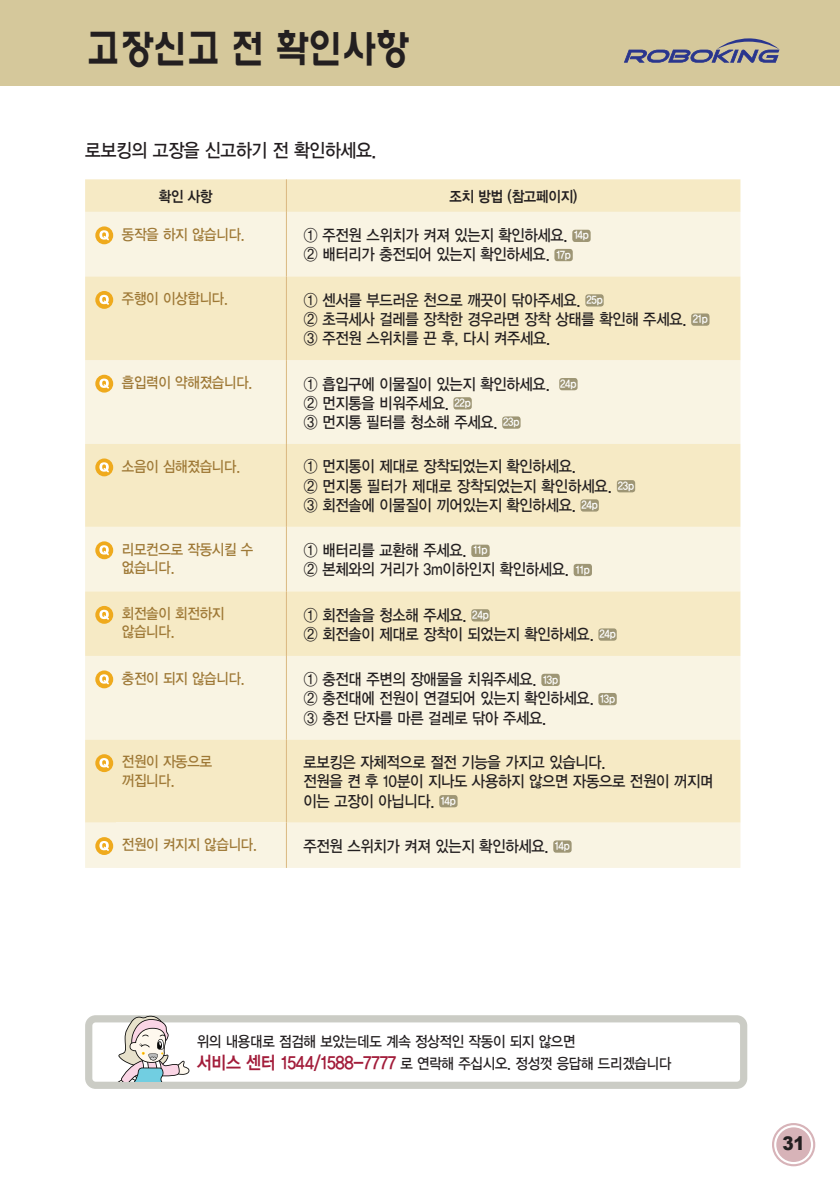
<style>
.page{position:relative;width:840px;height:1191px;background:#fff}
.page>*{position:absolute;margin:0;border:0;box-sizing:border-box;transform-origin:0 0}
.t1{font:40px "H Ywul B";letter-spacing:-.02em;color:#231f20;scale:.85 1}
.Body_title{font:19px "YDIYGO130";letter-spacing:-.015em;color:#221d1f;scale:.9 1}
.t2{font:900 18.8px "Arial";color:#231f20;scale:.9 1}
.Body_02{font:16px "YDIYGO130";letter-spacing:-.015em;color:#231f20;scale:.9 1}
.Body_02-2{font:15px "YDIYGO130";letter-spacing:-.015em;color:#9e7835;scale:.9 1}
.Body_02-3{font:15px "YDIYGO130";letter-spacing:-.015em;color:#231f20;scale:.9 1}
.Body_02-4{font:15px "YDIYGO140";letter-spacing:-.015em;color:#231f20;scale:.9 1}
.t3{font:11px "YDIYGO140";letter-spacing:-.015em;color:#fff;scale:.9 1}
.s1{font-family:"YDIYGO140";font-size:18px;color:#a21c3a}
</style>
<div class="page">
<svg style="left:771px;top:1123px;width:43px;height:43px"></svg>
<svg style="left:773px;top:1125px;width:39px;height:39px"></svg>
<div style="left:775px;top:1127px;width:35px;height:35px;background:#d7b3b8;border-radius:50%"></div>
<div style="left:0;top:0;width:839px;height:86px;background:#d5c89b"></div>
<svg style="left:624px;top:38px;width:155px;height:25px"></svg>
<svg style="left:85px;top:1015px;width:661px;height:74px"></svg>
<svg style="left:114px;top:1015px;width:75px;height:66px"></svg>
<div style="left:85px;top:179px;width:655px;height:33px;background:#f6eac5"></div>
<div style="left:85px;top:212px;width:655px;height:656px;background:#f9f4e3"></div>
<div style="left:85px;top:276px;width:655px;height:84px;background:#f6eac5"></div>
<div style="left:85px;top:444px;width:655px;height:83px;background:#f6eac5"></div>
<div style="left:85px;top:591px;width:655px;height:65px;background:#f6eac5"></div>
<div style="left:85px;top:739px;width:655px;height:83px;background:#f6eac5"></div>
<div style="left:116px;top:822px;width:170px;height:46px;background:#f9f4e3"></div>
<hr style="left:286px;top:179px;width:1px;height:33px;background:#dab880">
<hr style="left:286px;top:212px;width:1px;height:64px;background:#dab880">
<hr style="left:286px;top:276px;width:1px;height:84px;background:#dab880">
<hr style="left:286px;top:360px;width:1px;height:84px;background:#dab880">
<hr style="left:286px;top:444px;width:1px;height:83px;background:#dab880">
<hr style="left:286px;top:527px;width:1px;height:64px;background:#dab880">
<hr style="left:286px;top:591px;width:1px;height:65px;background:#dab880">
<hr style="left:286px;top:656px;width:1px;height:83px;background:#dab880">
<hr style="left:286px;top:739px;width:1px;height:83px;background:#dab880">
<hr style="left:286px;top:822px;width:1px;height:46px;background:#dab880">
<div style="left:95px;top:226px;width:18px;height:18px;background:#efaa1d;border-radius:50%"></div>
<svg style="left:99px;top:230px;width:10px;height:10px"></svg>
<div style="left:572px;top:230px;width:18px;height:12px;background:#9e9675;border-radius:3px"></div>
<div style="left:554px;top:249px;width:18px;height:12px;background:#9e9675;border-radius:3px"></div>
<div style="left:95px;top:291px;width:18px;height:18px;background:#efaa1d;border-radius:50%"></div>
<svg style="left:99px;top:295px;width:10px;height:10px"></svg>
<div style="left:585px;top:294px;width:18px;height:12px;background:#9e9675;border-radius:3px"></div>
<div style="left:690px;top:313px;width:19px;height:13px;background:#9e9675;border-radius:3px"></div>
<div style="left:95px;top:375px;width:18px;height:17px;background:#efaa1d;border-radius:50%"></div>
<svg style="left:99px;top:378px;width:10px;height:11px"></svg>
<div style="left:559px;top:378px;width:18px;height:12px;background:#9e9675;border-radius:3px"></div>
<div style="left:453px;top:397px;width:18px;height:12px;background:#9e9675;border-radius:3px"></div>
<div style="left:502px;top:416px;width:18px;height:13px;background:#9e9675;border-radius:3px"></div>
<div style="left:95px;top:458px;width:18px;height:18px;background:#efaa1d;border-radius:50%"></div>
<svg style="left:99px;top:462px;width:10px;height:10px"></svg>
<div style="left:616px;top:480px;width:18px;height:12px;background:#9e9675;border-radius:3px"></div>
<div style="left:580px;top:499px;width:18px;height:12px;background:#9e9675;border-radius:3px"></div>
<div style="left:95px;top:541px;width:18px;height:18px;background:#efaa1d;border-radius:50%"></div>
<svg style="left:99px;top:545px;width:10px;height:10px"></svg>
<div style="left:471px;top:544px;width:18px;height:13px;background:#9e9675;border-radius:3px"></div>
<div style="left:573px;top:564px;width:18px;height:12px;background:#9e9675;border-radius:3px"></div>
<div style="left:95px;top:606px;width:18px;height:18px;background:#efaa1d;border-radius:50%"></div>
<svg style="left:99px;top:610px;width:10px;height:10px"></svg>
<div style="left:471px;top:609px;width:18px;height:12px;background:#9e9675;border-radius:3px"></div>
<div style="left:598px;top:628px;width:18px;height:12px;background:#9e9675;border-radius:3px"></div>
<div style="left:95px;top:670px;width:18px;height:18px;background:#efaa1d;border-radius:50%"></div>
<svg style="left:99px;top:674px;width:10px;height:10px"></svg>
<div style="left:541px;top:674px;width:18px;height:12px;background:#9e9675;border-radius:3px"></div>
<div style="left:598px;top:693px;width:18px;height:12px;background:#9e9675;border-radius:3px"></div>
<div style="left:95px;top:754px;width:18px;height:18px;background:#efaa1d;border-radius:50%"></div>
<svg style="left:99px;top:758px;width:10px;height:10px"></svg>
<div style="left:439px;top:795px;width:18px;height:12px;background:#9e9675;border-radius:3px"></div>
<div style="left:95px;top:837px;width:18px;height:18px;background:#efaa1d;border-radius:50%"></div>
<svg style="left:99px;top:841px;width:10px;height:10px"></svg>
<div style="left:553px;top:840px;width:18px;height:12px;background:#9e9675;border-radius:3px"></div>
<p class="t1" style="left:86px;top:29px;width:381px">고장신고 전 확인사항</p>
<p class="Body_title" style="left:85px;top:140px;width:325px">로보킹의 고장을 신고하기 전 확인하세요.</p>
<p class="Body_02-4" style="left:159px;top:187px;width:61px">확인 사항</p>
<p class="Body_02-4" style="left:449px;top:187px;width:143px">조치 방법 (참고페이지)</p>
<p class="Body_02-2" style="left:122px;top:226px;width:138px">동작을 하지 않습니다.</p>
<p class="Body_02" style="left:303px;top:226px;width:295px">① 주전원 스위치가 켜져 있는지 확인하세요.</p>
<p class="t3" style="left:573px;top:229px;width:18px">14p</p>
<p class="Body_02" style="left:303px;top:246px;width:275px">② 배터리가 충전되어 있는지 확인하세요.</p>
<p class="t3" style="left:556px;top:248px;width:18px">17p</p>
<p class="Body_02-2" style="left:122px;top:290px;width:119px">주행이 이상합니다.</p>
<p class="Body_02" style="left:303px;top:291px;width:309px">① 센서를 부드러운 천으로 깨끗이 닦아주세요.</p>
<p class="t3" style="left:586px;top:293px;width:20px">25p</p>
<p class="Body_02" style="left:303px;top:310px;width:427px">② 초극세사 걸레를 장착한 경우라면 장착 상태를 확인해 주세요.</p>
<p class="t3" style="left:692px;top:312px;width:18px">21p</p>
<p class="Body_02" style="left:303px;top:329px;width:276px">③ 주전원 스위치를 끈 후, 다시 켜주세요.</p>
<p class="Body_02-2" style="left:122px;top:374px;width:147px">흡입력이 약해졌습니다.</p>
<p class="Body_02" style="left:303px;top:375px;width:275px">① 흡입구에 이물질이 있는지 확인하세요.</p>
<p class="t3" style="left:560px;top:377px;width:20px">24p</p>
<p class="Body_02" style="left:303px;top:394px;width:163px">② 먼지통을 비워주세요.</p>
<p class="t3" style="left:454px;top:396px;width:19px">22p</p>
<p class="Body_02" style="left:303px;top:413px;width:217px">③ 먼지통 필터를 청소해 주세요.</p>
<p class="t3" style="left:503px;top:415px;width:20px">23p</p>
<p class="Body_02-2" style="left:122px;top:458px;width:133px">소음이 심해졌습니다.</p>
<p class="Body_02" style="left:303px;top:458px;width:304px">① 먼지통이 제대로 장착되었는지 확인하세요.</p>
<p class="Body_02" style="left:303px;top:477px;width:344px">② 먼지통 필터가 제대로 장착되었는지 확인하세요.</p>
<p class="t3" style="left:617px;top:479px;width:20px">23p</p>
<p class="Body_02" style="left:303px;top:496px;width:304px">③ 회전솔에 이물질이 끼어있는지 확인하세요.</p>
<p class="t3" style="left:581px;top:498px;width:20px">24p</p>
<p class="Body_02-2" style="left:122px;top:541px;width:148px">리모컨으로 작동시킬 수</p>
<p class="Body_02-2" style="left:122px;top:559px;width:60px">없습니다.</p>
<p class="Body_02" style="left:303px;top:541px;width:183px">① 배터리를 교환해 주세요.</p>
<p class="t3" style="left:473px;top:544px;width:17px">11p</p>
<p class="Body_02" style="left:303px;top:560px;width:296px">② 본체와의 거리가 3m이하인지 확인하세요.</p>
<p class="t3" style="left:575px;top:563px;width:17px">11p</p>
<p class="Body_02-2" style="left:122px;top:605px;width:115px">회전솔이 회전하지</p>
<p class="Body_02-2" style="left:122px;top:623px;width:60px">않습니다.</p>
<p class="Body_02" style="left:303px;top:606px;width:183px">① 회전솔을 청소해 주세요.</p>
<p class="t3" style="left:472px;top:608px;width:20px">24p</p>
<p class="Body_02" style="left:303px;top:625px;width:324px">② 회전솔이 제대로 장착이 되었는지 확인하세요.</p>
<p class="t3" style="left:599px;top:627px;width:20px">24p</p>
<p class="Body_02-2" style="left:122px;top:670px;width:138px">충전이 되지 않습니다.</p>
<p class="Body_02" style="left:303px;top:670px;width:260px">① 충전대 주변의 장애물을 치워주세요.</p>
<p class="t3" style="left:542px;top:673px;width:18px">13p</p>
<p class="Body_02" style="left:303px;top:690px;width:324px">② 충전대에 전원이 연결되어 있는지 확인하세요.</p>
<p class="t3" style="left:599px;top:692px;width:18px">13p</p>
<p class="Body_02" style="left:303px;top:709px;width:271px">③ 충전 단자를 마른 걸레로 닦아 주세요.</p>
<p class="Body_02-2" style="left:122px;top:753px;width:102px">전원이 자동으로</p>
<p class="Body_02-2" style="left:122px;top:771px;width:60px">꺼집니다.</p>
<p class="Body_02" style="left:303px;top:753px;width:337px">로보킹은 자체적으로 절전 기능을 가지고 있습니다.</p>
<p class="Body_02" style="left:303px;top:772px;width:456px">전원을 켠 후 10분이 지나도 사용하지 않으면 자동으로 전원이 꺼지며</p>
<p class="Body_02" style="left:303px;top:792px;width:147px">이는 고장이 아닙니다.</p>
<p class="t3" style="left:440px;top:794px;width:18px">14p</p>
<p class="Body_02-2" style="left:122px;top:836px;width:152px">전원이 켜지지 않습니다.</p>
<p class="Body_02" style="left:303px;top:837px;width:274px">주전원 스위치가 켜져 있는지 확인하세요.</p>
<p class="t3" style="left:554px;top:839px;width:18px">14p</p>
<p class="Body_02-3" style="left:197px;top:1033px;width:422px">위의 내용대로 점검해 보았는데도 계속 정상적인 작동이 되지 않으면</p>
<p class="Body_02-3" style="left:197px;top:1055px;width:528px"><span class="s1">서비스 센터 1544/1588-7777</span> 로 연락해 주십시오. 정성껏 응답해 드리겠습니다</p>
<p class="t2" style="left:781px;top:1132px;width:27px">31</p>
</div>
